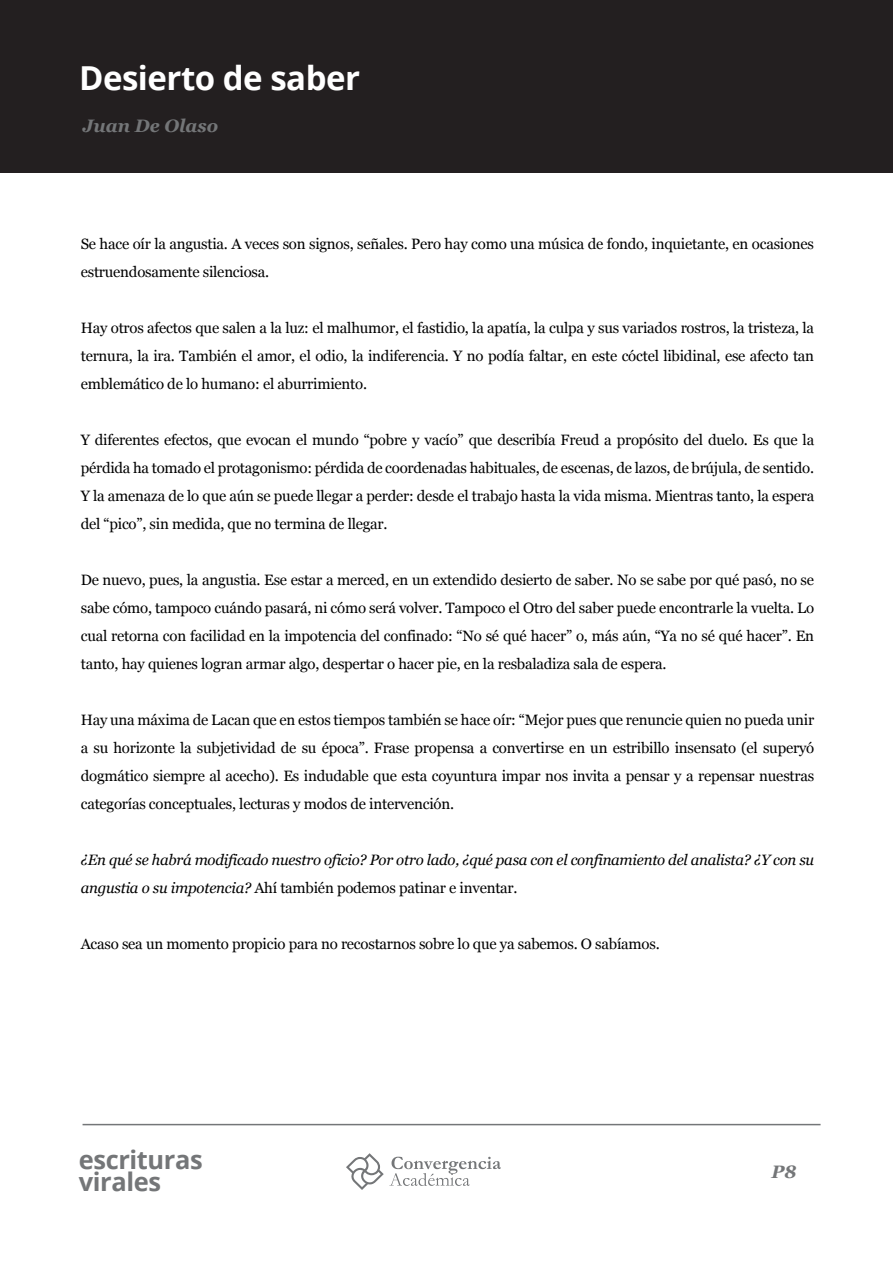
<style>
.page{position:relative;width:893px;height:1263px;background:#fff}
.page>*{position:absolute;margin:0;border:0;box-sizing:border-box;transform-origin:0 0}
.t1{font:700 33px "Open Sans";letter-spacing:-.015em;color:#fff}
.t2{font:700 25.5px/21.8px "Open Sans";letter-spacing:-.015em;color:#747678}
.t3{font:italic 700 18px "Georgia";color:#747678}
.t4{font:15px/28px "Georgia";letter-spacing:-.015em;color:#000;text-align:justify}
.t5{font:italic 15px/28px "Georgia";letter-spacing:-.015em;color:#000}
.s1{font-style:normal}
</style>
<div class="page">
<div style="left:0;top:0;width:893px;height:173px;background:#231f20"></div>
<svg style="left:346px;top:1153px;width:155px;height:37px"></svg>
<hr style="left:83px;top:1124px;width:738px;height:1px;background:#747678">
<h1 class="t1" style="left:79px;top:54px;width:282px">Desierto de saber</h1>
<p class="t3" style="left:83px;top:112px;width:137px">Juan De Olaso</p>
<p class="t4" style="left:81px;top:230px;width:735px">Se hace oír la angustia. A veces son signos, señales. Pero hay como una música de fondo, inquietante, en ocasiones estruendosamente silenciosa.</p>
<p class="t4" style="left:81px;top:314px;width:735px">Hay otros afectos que salen a la luz: el malhumor, el fastidio, la apatía, la culpa y sus variados rostros, la tristeza, la ternura, la ira. También el amor, el odio, la indiferencia. Y no podía faltar, en este cóctel libidinal, ese afecto tan emblemático de lo humano: el aburrimiento.</p>
<p class="t4" style="left:81px;top:426px;width:735px">Y diferentes efectos, que evocan el mundo “pobre y vacío” que describía Freud a propósito del duelo. Es que la pérdida ha tomado el protagonismo: pérdida de coordenadas habituales, de escenas, de lazos, de brújula, de sentido.<br>Y la amenaza de lo que aún se puede llegar a perder: desde el trabajo hasta la vida misma. Mientras tanto, la espera del “pico”, sin medida, que no termina de llegar.</p>
<p class="t4" style="left:81px;top:566px;width:735px">De nuevo, pues, la angustia. Ese estar a merced, en un extendido desierto de saber. No se sabe por qué pasó, no se sabe cómo, tampoco cuándo pasará, ni cómo será volver. Tampoco el Otro del saber puede encontrarle la vuelta. Lo cual retorna con facilidad en la impotencia del confinado: “No sé qué hacer” o, más aún, “Ya no sé qué hacer”. En tanto, hay quienes logran armar algo, despertar o hacer pie, en la resbaladiza sala de espera.</p>
<p class="t4" style="left:81px;top:706px;width:735px">Hay una máxima de Lacan que en estos tiempos también se hace oír: “Mejor pues que renuncie quien no pueda unir a su horizonte la subjetividad de su época”. Frase propensa a convertirse en un estribillo insensato (el superyó dogmático siempre al acecho). Es indudable que esta coyuntura impar nos invita a pensar y a repensar nuestras categorías conceptuales, lecturas y modos de intervención.</p>
<p class="t5" style="left:81px;top:846px;width:735px">¿En qué se habrá modificado nuestro oficio? Por otro lado, ¿qué pasa con el confinamiento del analista? ¿Y con su angustia o su impotencia? <span class="s1">Ahí también podemos patinar e inventar.</span></p>
<p class="t4" style="left:81px;top:930px;width:580px">Acaso sea un momento propicio para no recostarnos sobre lo que ya sabemos. O sabíamos.</p>
<h2 class="t2" style="left:79px;top:1148px;width:125px">escrituras virales</h2>
<p class="t3" style="left:772px;top:1159px;width:26px">P8</p>
</div>
